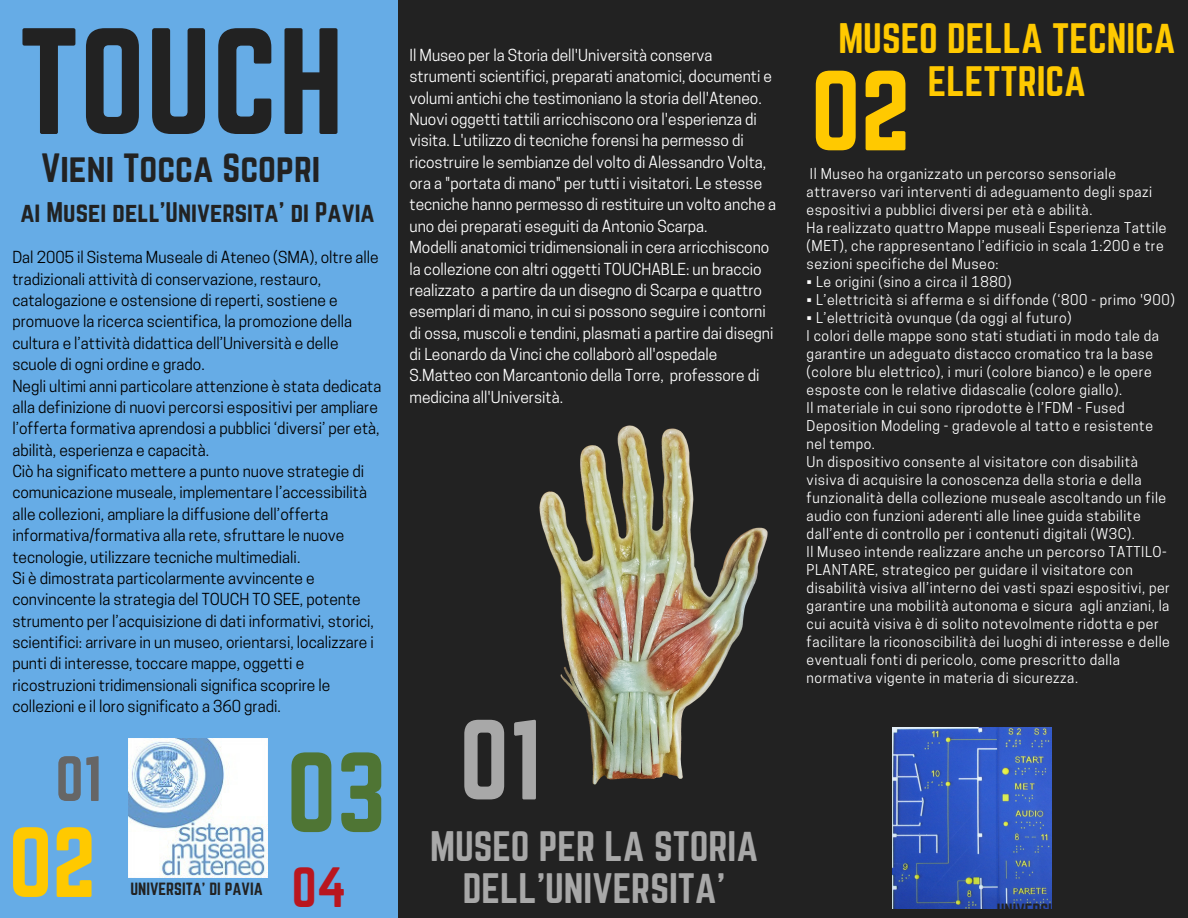
<style>
.page{position:relative;width:1188px;height:918px;background:#66ace6}
.page>*{position:absolute;margin:0;border:0;box-sizing:border-box;transform-origin:0 0}
.t1{font:132.3px "Norwester";color:#222}
.t2{font:99.6px "Norwester";color:#ffc900}
.t3{font:99.6px "Norwester";color:#a8a8a8}
.t4{font:99.6px "Norwester";color:#4f7534}
.t5{font:87.15px "Norwester";color:#ffc900}
.t6{font:55.95px "Norwester";color:#666}
.t7{font:49.8px "Norwester";color:#b9161f}
.t8{font:37.35px/42.8px "Norwester";color:#a8a8a8;text-align:center}
.t9{font:37.35px/42.8px "Norwester";color:#ffc900;text-align:center}
.t10{font:35.85px "Norwester";color:#222}
.t11{font:24.9px "Norwester";color:#222}
.t12{font:15.6px/21.3px "Cooper Hewitt";color:#000}
.t13{font:15.6px/21.3px "Cooper Hewitt";color:#fff}
.t14{font:15.6px "Norwester";color:#222}
.t15{font:13.95px/18px "Cooper Hewitt";letter-spacing:.04em;color:#fff}
</style>
<div class="page">
<div style="left:790px;top:0;width:398px;height:918px;background:#222"></div>
<img style="left:892px;top:728px;width:160px;height:181px">
<div style="left:398px;top:0;width:403px;height:918px;background:#222"></div>
<img style="left:539px;top:425px;width:229px;height:360px">
<img style="left:128px;top:738px;width:140px;height:140px">
<h1 class="t1" style="left:19px;top:18px;width:327px">TOUCH</h1>
<h3 class="t10" style="left:41px;top:151px;width:281px">Vieni Tocca Scopri</h3>
<h3 class="t11" style="left:20px;top:200px;width:356px">ai Musei dell'Universita' di Pavia</h3>
<p class="t12" style="left:12px;top:249px;width:371px">Dal 2005 il Sistema Museale di Ateneo (SMA), oltre alle tradizionali attività di conservazione, restauro, catalogazione e ostensione di reperti, sostiene e promuove la ricerca scientifica, la promozione della cultura e l’attività didattica dell’Università e delle scuole di ogni ordine e grado.<br>Negli ultimi anni particolare attenzione è stata dedicata alla definizione di nuovi percorsi espositivi per ampliare l’offerta formativa aprendosi a pubblici ‘diversi’ per età, abilità, esperienza e capacità.<br>Ciò ha significato mettere a punto nuove strategie di comunicazione museale, implementare l’accessibilità alle collezioni, ampliare la diffusione dell’offerta informativa/formativa alla rete, sfruttare le nuove tecnologie, utilizzare tecniche multimediali.<br>Si è dimostrata particolarmente avvincente e convincente la strategia del TOUCH TO SEE, potente strumento per l’acquisizione di dati informativi, storici, scientifici: arrivare in un museo, orientarsi, localizzare i punti di interesse, toccare mappe, oggetti e ricostruzioni tridimensionali significa scoprire le collezioni e il loro significato a 360 gradi.</p>
<h3 class="t6" style="left:56px;top:752px;width:48px">01</h3>
<h3 class="t5" style="left:9px;top:821px;width:89px">02</h3>
<p class="t14" style="left:130px;top:881px;width:134px">UNIVERSITA' DI PAVIA</p>
<h2 class="t4" style="left:287px;top:745px;width:101px">03</h2>
<h3 class="t7" style="left:292px;top:864px;width:56px">04</h3>
<p class="t13" style="left:410px;top:46px;width:368px">Il Museo per la Storia dell'Università conserva strumenti scientifici, preparati anatomici, documenti e volumi antichi che testimoniano la storia dell'Ateneo.<br>Nuovi oggetti tattili arricchiscono ora l'esperienza di visita. L'utilizzo di tecniche forensi ha permesso di ricostruire le sembianze del volto di Alessandro Volta, ora a "portata di mano" per tutti i visitatori. Le stesse tecniche hanno permesso di restituire un volto anche a uno dei preparati eseguiti da Antonio Scarpa.<br>Modelli anatomici tridimensionali in cera arricchiscono la collezione con altri oggetti TOUCHABLE: un braccio realizzato a partire da un disegno di Scarpa e quattro esemplari di mano, in cui si possono seguire i contorni di ossa, muscoli e tendini, plasmati a partire dai disegni di Leonardo da Vinci che collaborò all'ospedale S.Matteo con Marcantonio della Torre, professore di medicina all'Università.</p>
<h2 class="t3" style="left:459px;top:712px;width:84px">01</h2>
<h3 class="t8" style="left:430px;top:826px;width:330px">MUSEO PER LA STORIA<br>DELL'UNIVERSITA'</h3>
<h3 class="t9" style="left:838px;top:18px;width:339px">MUSEO DELLA TECNICA<br>ELETTRICA</h3>
<h2 class="t2" style="left:811px;top:63px;width:101px">02</h2>
<p class="t15" style="left:807px;top:166px;width:361px">Il Museo ha organizzato un percorso sensoriale attraverso vari interventi di adeguamento degli spazi espositivi a pubblici diversi per età e abilità.<br>Ha realizzato quattro Mappe museali Esperienza Tattile (MET), che rappresentano l’edificio in scala 1:200 e tre sezioni specifiche del Museo:</p>
<p class="t15" style="left:807px;top:274px;width:207px">• Le origini (sino a circa il 1880)</p>
<p class="t15" style="left:807px;top:292px;width:370px">• L’elettricità si afferma e si diffonde (‘800 - primo '900)</p>
<p class="t15" style="left:807px;top:310px;width:365px">• L’elettricità ovunque (da oggi al futuro)<br>I colori delle mappe sono stati studiati in modo tale da garantire un adeguato distacco cromatico tra la base (colore blu elettrico), i muri (colore bianco) e le opere esposte con le relative didascalie (colore giallo).<br>Il materiale in cui sono riprodotte è l’FDM - Fused Deposition Modeling - gradevole al tatto e resistente nel tempo.<br>Un dispositivo consente al visitatore con disabilità visiva di acquisire la conoscenza della storia e della funzionalità della collezione museale ascoltando un file audio con funzioni aderenti alle linee guida stabilite dall’ente di controllo per i contenuti digitali (W3C).<br>Il Museo intende realizzare anche un percorso TATTILO-PLANTARE, strategico per guidare il visitatore con disabilità visiva all’interno dei vasti spazi espositivi, per garantire una mobilità autonoma e sicura agli anziani, la cui acuità visiva è di solito notevolmente ridotta e per facilitare la riconoscibilità dei luoghi di interesse e delle eventuali fonti di pericolo, come prescritto dalla normativa vigente in materia di sicurezza.</p>
</div>
